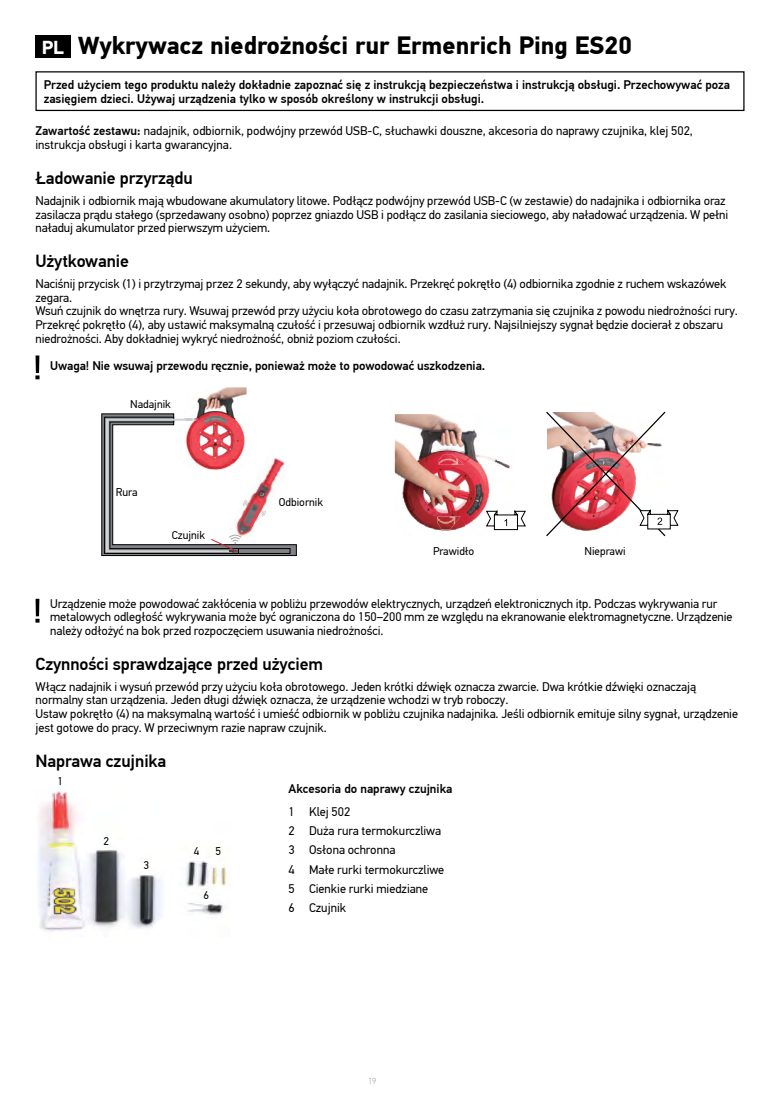
<style>
.page{position:relative;width:780px;height:1099px;background:#fff}
.page>*{position:absolute;margin:0;border:0;box-sizing:border-box;transform-origin:0 0}
.t1{font:700 25px "PF Din Text Pro";color:#000}
.t2{font:500 17.5px "PF Din Text Pro";letter-spacing:-.005em;color:#000}
.t3{font:12.5px/13.8px "PF Din Text Pro";letter-spacing:-.005em;color:#000}
.t4{font:500 12.5px/13.8px "PF Din Text Pro";color:#000}
.t5{font:11.25px "PF Din Text Pro";color:#000}
.t6{font:300 8.75px "PF Din Text Pro";color:#a7a9ac}
.s1{font-size:18.75px;color:#fff}
.s2{font-weight:500}
</style>
<div class="page">
<div style="left:35px;top:35px;width:36px;height:23px;background:#000"></div>
<div style="left:35px;top:71px;width:709px;height:40px;border:1px solid #000"></div>
<svg style="left:35px;top:355px;width:5px;height:24px"></svg>
<img style="left:197px;top:387px;width:49px;height:26px">
<svg style="left:101px;top:413px;width:195px;height:143px"></svg>
<img style="left:395px;top:414px;width:118px;height:117px">
<img style="left:439px;top:454px;width:25px;height:10px">
<img style="left:437px;top:516px;width:23px;height:14px">
<svg style="left:485px;top:509px;width:41px;height:21px"></svg>
<img style="left:546px;top:411px;width:133px;height:126px">
<svg style="left:35px;top:598px;width:5px;height:24px"></svg>
<img style="left:38px;top:789px;width:189px;height:142px">
<h1 class="t1" style="left:42px;top:30px;width:591px"><span class="s1">PL</span> Wykrywacz niedrożności rur Ermenrich Ping ES20</h1>
<p class="t4" style="left:44px;top:78px;width:687px">Przed użyciem tego produktu należy dokładnie zapoznać się z instrukcją bezpieczeństwa i instrukcją obsługi. Przechowywać poza zasięgiem dzieci. Używaj urządzenia tylko w sposób określony w instrukcji obsługi.</p>
<p class="t3" style="left:35px;top:124px;width:659px"><span class="s2">Zawartość zestawu:</span> nadajnik, odbiornik, podwójny przewód USB-C, słuchawki douszne, akcesoria do naprawy czujnika, klej 502, instrukcja obsługi i karta gwarancyjna.</p>
<h2 class="t2" style="left:35px;top:167px;width:159px">Ładowanie przyrządu</h2>
<p class="t3" style="left:35px;top:194px;width:694px">Nadajnik i odbiornik mają wbudowane akumulatory litowe. Podłącz podwójny przewód USB-C (w zestawie) do nadajnika i odbiornika oraz zasilacza prądu stałego (sprzedawany osobno) poprzez gniazdo USB i podłącz do zasilania sieciowego, aby naładować urządzenia. W pełni naładuj akumulator przed pierwszym użyciem.</p>
<h2 class="t2" style="left:35px;top:250px;width:95px">Użytkowanie</h2>
<p class="t3" style="left:35px;top:277px;width:703px">Naciśnij przycisk (1) i przytrzymaj przez 2 sekundy, aby wyłączyć nadajnik. Przekręć pokrętło (4) odbiornika zgodnie z ruchem wskazówek zegara.<br>Wsuń czujnik do wnętrza rury. Wsuwaj przewód przy użyciu koła obrotowego do czasu zatrzymania się czujnika z powodu niedrożności rury.<br>Przekręć pokrętło (4), aby ustawić maksymalną czułość i przesuwaj odbiornik wzdłuż rury. Najsilniejszy sygnał będzie docierał z obszaru niedrożności. Aby dokładniej wykryć niedrożność, obniż poziom czułości.</p>
<p class="t4" style="left:50px;top:359px;width:436px">Uwaga! Nie wsuwaj przewodu ręcznie, ponieważ może to powodować uszkodzenia.</p>
<p class="t5" style="left:130px;top:397px;width:42px">Nadajnik</p>
<p class="t5" style="left:116px;top:485px;width:23px">Rura</p>
<p class="t5" style="left:172px;top:528px;width:35px">Czujnik</p>
<p class="t5" style="left:279px;top:495px;width:46px">Odbiornik</p>
<p class="t5" style="left:433px;top:544px;width:43px">Prawidło</p>
<p class="t5" style="left:584px;top:544px;width:43px">Nieprawi</p>
<p class="t3" style="left:50px;top:596px;width:684px">Urządzenie może powodować zakłócenia w pobliżu przewodów elektrycznych, urządzeń elektronicznych itp. Podczas wykrywania rur metalowych odległość wykrywania może być ograniczona do 150–200 mm ze względu na ekranowanie elektromagnetyczne. Urządzenie należy odłożyć na bok przed rozpoczęciem usuwania niedrożności.</p>
<h2 class="t2" style="left:35px;top:653px;width:289px">Czynności sprawdzające przed użyciem</h2>
<p class="t3" style="left:35px;top:679px;width:704px">Włącz nadajnik i wysuń przewód przy użyciu koła obrotowego. Jeden krótki dźwięk oznacza zwarcie. Dwa krótkie dźwięki oznaczają normalny stan urządzenia. Jeden długi dźwięk oznacza, że urządzenie wchodzi w tryb roboczy.<br>Ustaw pokrętło (4) na maksymalną wartość i umieść odbiornik w pobliżu czujnika nadajnika. Jeśli odbiornik emituje silny sygnał, urządzenie jest gotowe do pracy. W przeciwnym razie napraw czujnik.</p>
<h2 class="t2" style="left:35px;top:750px;width:132px">Naprawa czujnika</h2>
<p class="t4" style="left:288px;top:782px;width:165px">Akcesoria do naprawy czujnika</p>
<p class="t3" style="left:288px;top:801px;width:157px;line-height:19.4px">1 Klej 502<br>2 Duża rura termokurczliwa<br>3 Osłona ochronna<br>4 Małe rurki termokurczliwe<br>5 Cienkie rurki miedziane<br>6 Czujnik</p>
<p class="t5" style="left:57px;top:774px;width:7px">1</p>
<p class="t5" style="left:103px;top:834px;width:7px">2</p>
<p class="t5" style="left:194px;top:844px;width:7px">4</p>
<p class="t5" style="left:215px;top:844px;width:7px">5</p>
<p class="t5" style="left:203px;top:888px;width:7px">6</p>
<p class="t5" style="left:144px;top:858px;width:7px">3</p>
<p class="t6" style="left:368px;top:1076px;width:10px">19</p>
</div>
